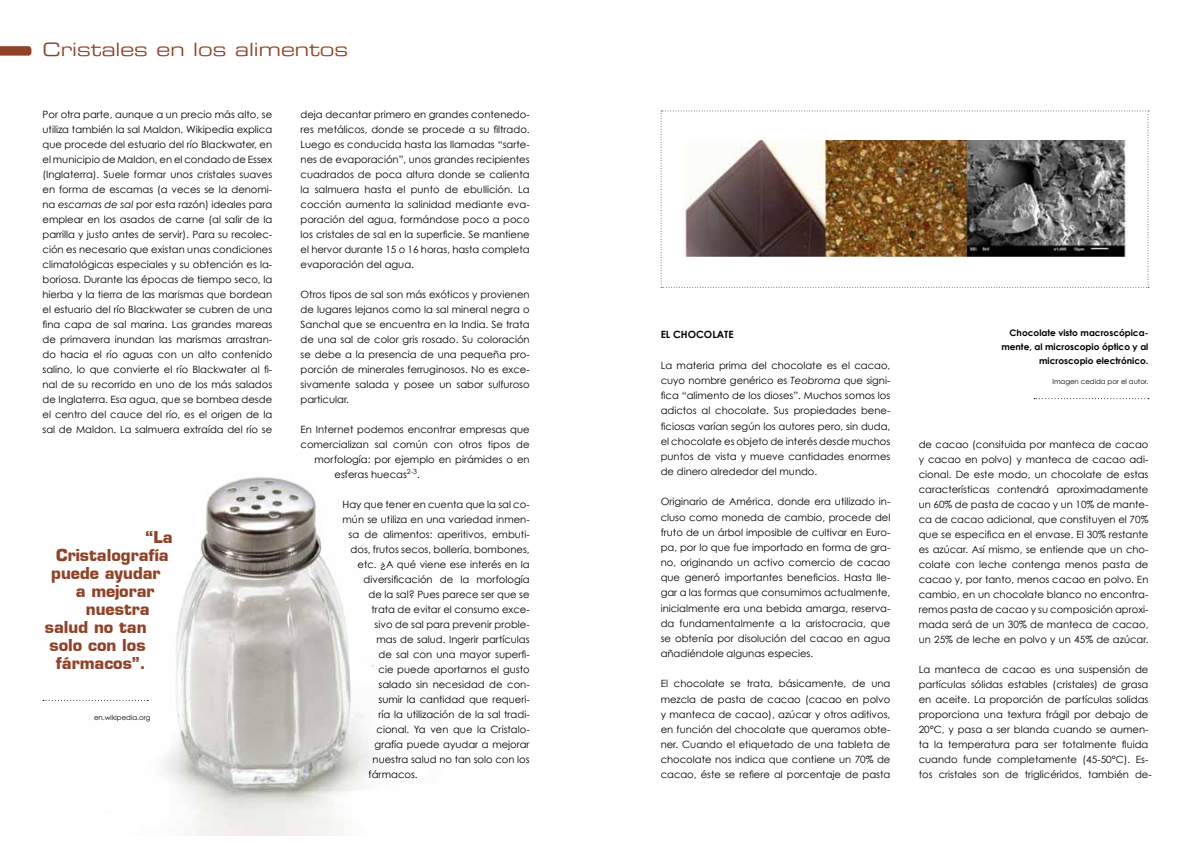
<style>
.page{position:relative;width:1191px;height:842px;background:#fff}
.page>*{position:absolute;margin:0;border:0;box-sizing:border-box;transform-origin:0 0}
.t1{font:18px "Eurostile Extended Two";color:#904228}
.t2{font:700 16px "Eurostile";color:#904228}
.t3{font:10px/15px "Century Gothic";color:#000;text-align:justify}
.t4{font:700 10px "Century Gothic";color:#000}
.t5{font:700 9px/14px "Century Gothic";color:#000;text-align:right}
.t6{font:7px "Century Gothic";color:#000}
.s1{font-style:italic}
</style>
<div class="page">
<img style="left:89px;top:477px;width:352px;height:359px">
<svg style="left:0;top:46px;width:31px;height:10px"></svg>
<svg style="left:43px;top:700px;width:105px;height:1px"></svg>
<svg style="left:660px;top:111px;width:489px;height:177px"></svg>
<svg style="left:1034px;top:398px;width:115px;height:1px"></svg>
<h1 class="t1" style="left:43px;top:37px;width:307px">Cristales en los alimentos</h1>
<p class="t3" style="left:43px;top:107px;width:231px">Por otra parte, aunque a un precio más alto, se utiliza también la sal Maldon. Wikipedia explica que procede del estuario del río Blackwater, en el municipio de Maldon, en el condado de Essex (Inglaterra). Suele formar unos cristales suaves en forma de escamas (a veces se la denomi&shy;na <span class="s1">escamas de sal</span> por esta razón) ideales para emplear en los asados de carne (al salir de la parrilla y justo antes de servir). Para su recolec&shy;ción es necesario que existan unas condiciones climatológicas especiales y su obtención es la&shy;boriosa. Durante las épocas de tiempo seco, la hierba y la tierra de las marismas que bordean el estuario del río Blackwater se cubren de una fina capa de sal marina. Las grandes mareas de primavera inundan las marismas arrastran&shy;do hacia el río aguas con un alto contenido salino, lo que convierte el río Blackwater al fi&shy;nal de su recorrido en uno de los más salados de Inglaterra. Esa agua, que se bombea desde el centro del cauce del río, es el origen de la sal de Maldon. La salmuera extraída del río se</p>
<p class="t3" style="left:300px;top:107px;width:231px">deja decantar primero en grandes contenedo&shy;res metálicos, donde se procede a su filtrado.<br>Luego es conducida hasta las llamadas “sarte&shy;nes de evaporación”, unos grandes recipientes cuadrados de poca altura donde se calienta la salmuera hasta el punto de ebullición. La cocción aumenta la salinidad mediante eva&shy;poración del agua, formándose poco a poco los cristales de sal en la superficie. Se mantiene el hervor durante 15 o 16 horas, hasta completa evaporación del agua.</p>
<p class="t3" style="left:300px;top:287px;width:231px">Otros tipos de sal son más exóticos y provienen de lugares lejanos como la sal mineral negra o Sanchal que se encuentra en la India. Se trata de una sal de color gris rosado. Su coloración se debe a la presencia de una pequeña pro&shy;porción de minerales ferruginosos. No es exce&shy;sivamente salada y posee un sabor sulfuroso particular.</p>
<p class="t3" style="left:300px;top:422px;width:230px">En Internet podemos encontrar empresas que</p>
<p class="t3" style="left:300px;top:437px;width:231px">comercializan sal común con otros tipos de</p>
<p class="t3" style="left:314px;top:452px;width:216px">morfología: por ejemplo en pirámides o en</p>
<p class="t3" style="left:334px;top:467px;width:87px">esferas huecas<sup>2-3</sup>.</p>
<p class="t3" style="left:342px;top:497px;width:189px">Hay que tener en cuenta que la sal co-</p>
<p class="t3" style="left:342px;top:512px;width:188px">mún se utiliza en una variedad inmen-</p>
<p class="t3" style="left:348px;top:527px;width:182px">sa de alimentos: aperitivos, embuti-</p>
<p class="t3" style="left:350px;top:542px;width:180px">dos, frutos secos, bollería, bombones,</p>
<p class="t3" style="left:357px;top:557px;width:173px">etc. ¿A qué viene ese interés en la</p>
<p class="t3" style="left:363px;top:572px;width:168px">diversificación de la morfología</p>
<p class="t3" style="left:368px;top:587px;width:162px">de la sal? Pues parece ser que se</p>
<p class="t3" style="left:371px;top:602px;width:159px">trata de evitar el consumo exce-</p>
<p class="t3" style="left:374px;top:617px;width:156px">sivo de sal para prevenir proble-</p>
<p class="t3" style="left:376px;top:632px;width:154px">mas de salud. Ingerir partículas</p>
<p class="t3" style="left:378px;top:647px;width:152px">de sal con una mayor superfi-</p>
<p class="t3" style="left:378px;top:662px;width:152px">cie puede aportarnos el gusto</p>
<p class="t3" style="left:378px;top:677px;width:153px">salado sin necesidad de con-</p>
<p class="t3" style="left:378px;top:692px;width:152px">sumir la cantidad que requeri-</p>
<p class="t3" style="left:378px;top:707px;width:152px">ría la utilización de la sal tradi-</p>
<p class="t3" style="left:376px;top:722px;width:154px">cional. Ya ven que la Cristalo-</p>
<p class="t3" style="left:374px;top:737px;width:156px">grafía puede ayudar a mejorar</p>
<p class="t3" style="left:372px;top:752px;width:159px">nuestra salud no tan solo con los</p>
<p class="t3" style="left:368px;top:767px;width:51px">fármacos.</p>
<h2 class="t2" style="left:146px;top:526px;width:28px">“La</h2>
<h2 class="t2" style="left:56px;top:544px;width:114px">Cristalografía</h2>
<h2 class="t2" style="left:51px;top:562px;width:111px">puede ayudar</h2>
<h2 class="t2" style="left:76px;top:580px;width:80px">a mejorar</h2>
<h2 class="t2" style="left:86px;top:598px;width:65px">nuestra</h2>
<h2 class="t2" style="left:45px;top:616px;width:103px">salud no tan</h2>
<h2 class="t2" style="left:50px;top:634px;width:98px">solo con los</h2>
<h2 class="t2" style="left:56px;top:652px;width:91px">fármacos”.</h2>
<p class="t6" style="left:94px;top:714px;width:58px">en.wikipedia.org</p>
<p class="t4" style="left:660px;top:329px;width:74px">EL CHOCOLATE</p>
<p class="t3" style="left:660px;top:357px;width:231px">La materia prima del chocolate es el cacao, cuyo nombre genérico es <span class="s1">Teobroma</span> que signi&shy;fica “alimento de los dioses”. Muchos somos los adictos al chocolate. Sus propiedades bene&shy;ficiosas varían según los autores pero, sin duda, el chocolate es objeto de interés desde muchos puntos de vista y mueve cantidades enormes de dinero alrededor del mundo.</p>
<p class="t3" style="left:660px;top:494px;width:231px">Originario de América, donde era utilizado in&shy;cluso como moneda de cambio, procede del fruto de un árbol imposible de cultivar en Euro&shy;pa, por lo que fue importado en forma de gra&shy;no, originando un activo comercio de cacao que generó importantes beneficios. Hasta lle&shy;gar a las formas que consumimos actualmente, inicialmente era una bebida amarga, reserva&shy;da fundamentalmente a la aristocracia, que se obtenía por disolución del cacao en agua añadiéndole algunas especies.</p>
<p class="t3" style="left:660px;top:676px;width:231px">El chocolate se trata, básicamente, de una mezcla de pasta de cacao (cacao en polvo y manteca de cacao), azúcar y otros aditivos, en función del chocolate que queramos obte&shy;ner. Cuando el etiquetado de una tableta de chocolate nos indica que contiene un 70% de cacao, éste se refiere al porcentaje de pasta</p>
<p class="t5" style="left:1001px;top:326px;width:149px">Chocolate visto macroscópica&shy;mente, al microscopio óptico y al microscopio electrónico.</p>
<p class="t6" style="left:1052px;top:377px;width:98px">Imagen cedida por el autor.</p>
<p class="t3" style="left:918px;top:436px;width:231px">de cacao (consituida por manteca de cacao y cacao en polvo) y manteca de cacao adi&shy;cional. De este modo, un chocolate de estas características contendrá aproximadamente un 60% de pasta de cacao y un 10% de mante&shy;ca de cacao adicional, que constituyen el 70% que se especifica en el envase. El 30% restante es azúcar. Así mismo, se entiende que un cho&shy;colate con leche contenga menos pasta de cacao y, por tanto, menos cacao en polvo. En cambio, en un chocolate blanco no encontra&shy;remos pasta de cacao y su composición aproxi&shy;mada será de un 30% de manteca de cacao, un 25% de leche en polvo y un 45% de azúcar.</p>
<p class="t3" style="left:918px;top:661px;width:234px;text-align:left">La manteca de cacao es una suspensión de partículas sólidas estables (cristales) de grasa en aceite. La proporción de partículas solidas proporciona una textura frágil por debajo de 20°C, y pasa a ser blanda cuando se aumen&shy;ta la temperatura para ser totalmente fluida cuando funde completamente (45-50°C). Es&shy;tos cristales son de triglicéridos, también de-</p>
</div>
